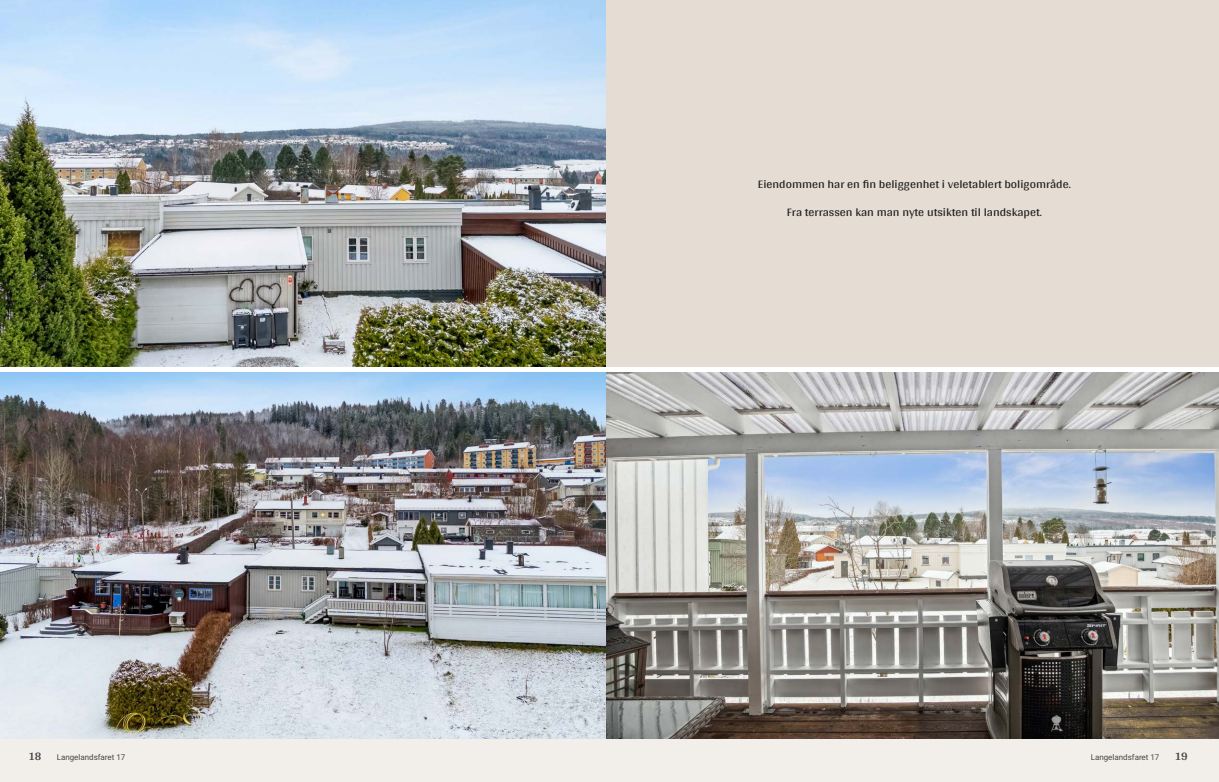
<style>
.page{position:relative;width:1219px;height:782px;background:#fff}
.page>*{position:absolute;margin:0;border:0;box-sizing:border-box;transform-origin:0 0}
.t1{font:12px "Arya";color:#1d1d1b}
.t2{font:700 12px "Arya";color:#414749}
.t3{font:8px "Roboto Vitec";color:#414749}
</style>
<div class="page">
<img style="left:0;top:0;width:607px;height:367px">
<img style="left:0;top:372px;width:607px;height:367px">
<div style="left:0;top:739px;width:612px;height:42px;background:#f2eeea"></div>
<img style="left:607px;top:372px;width:612px;height:367px">
<div style="left:607px;top:739px;width:612px;height:42px;background:#f2eeea"></div>
<div style="left:607px;top:0;width:612px;height:367px;background:#e5dcd4"></div>
<p class="t1" style="left:758px;top:177px;width:314px">Eiendommen har en fin beliggenhet i veletablert boligområde.</p>
<p class="t1" style="left:787px;top:205px;width:257px">Fra terrassen kan man nyte utsikten til landskapet.</p>
<p class="t2" style="left:28px;top:749px;width:15px">18</p>
<p class="t3" style="left:57px;top:751px;width:70px">Langelandsfaret 17</p>
<p class="t3" style="left:1091px;top:751px;width:70px">Langelandsfaret 17</p>
<p class="t2" style="left:1175px;top:749px;width:15px">19</p>
</div>
